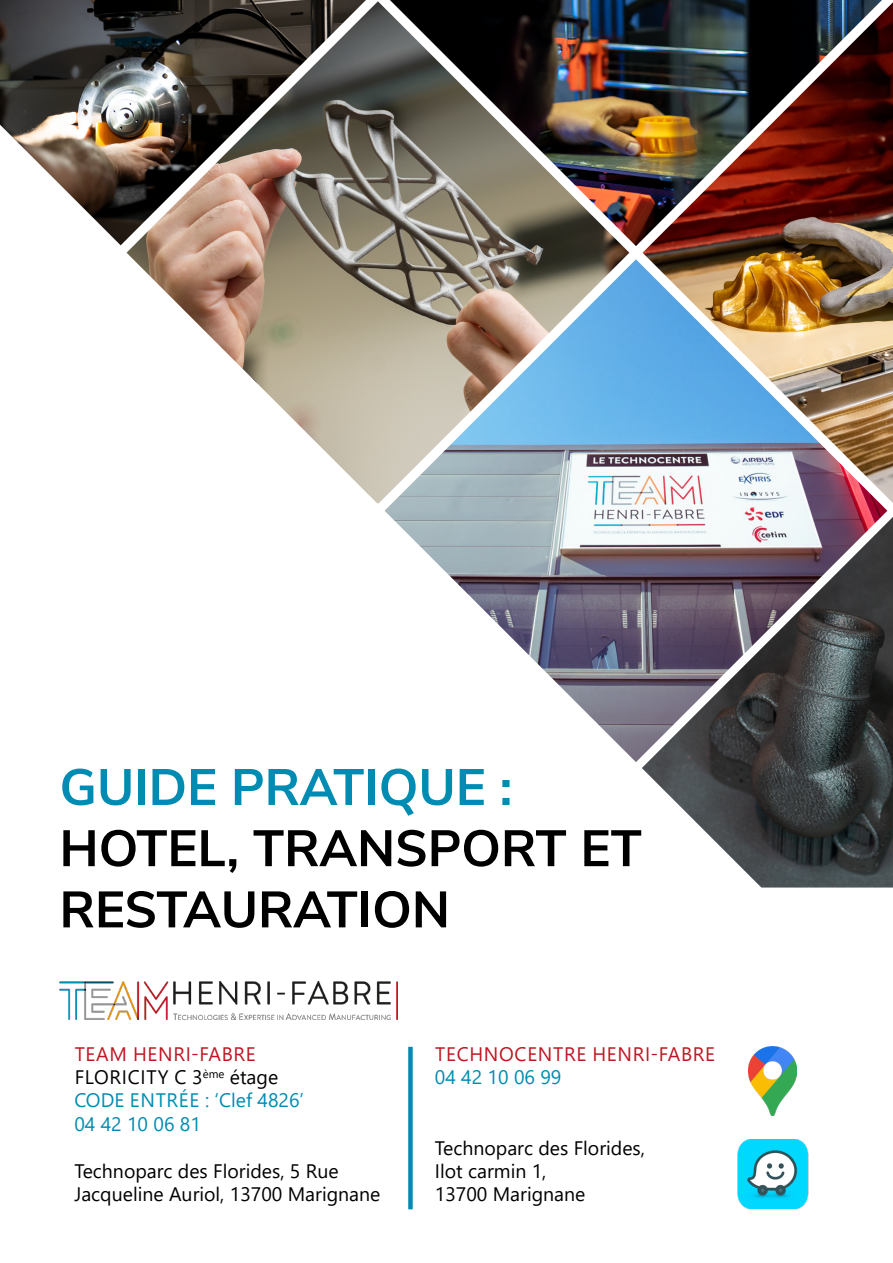
<style>
.page{position:relative;width:893px;height:1263px;background:#fff}
.page>*{position:absolute;margin:0;border:0;box-sizing:border-box;transform-origin:0 0}
.t1{font:700 51px/61.2px "Nunito Sans";color:#000}
.t2{font:700 51px "Nunito Sans";color:#008cb2}
.t3{font:19.5px/23.4px "Segoe UI";color:#000}
.t4{font:19.5px/23.4px "Segoe UI";letter-spacing:.035em;color:#008cb2}
.t5{font:19.5px "Segoe UI";letter-spacing:.035em;color:#be1622}
.t6{font:19.5px "Segoe UI";color:#008cb2}
.s1{color:#be1622}
.s2{color:#000}
</style>
<div class="page">
<img style="left:127px;top:1px;width:502px;height:502px">
<img style="left:385px;top:259px;width:502px;height:503px">
<img style="left:390px;top:0;width:492px;height:246px">
<img style="left:643px;top:2px;width:250px;height:501px">
<img style="left:642px;top:517px;width:251px;height:370px">
<img style="left:0;top:0;width:366px;height:245px">
<div style="left:408px;top:1047px;width:5px;height:162px;background:#008cb2"></div>
<img style="left:737px;top:1139px;width:72px;height:70px">
<img style="left:748px;top:1046px;width:48px;height:69px">
<img style="left:60px;top:981px;width:338px;height:38px">
<h1 class="t2" style="left:60px;top:750px;width:454px">GUIDE PRATIQUE :</h1>
<h1 class="t1" style="left:60px;top:815px;width:584px">HOTEL, TRANSPORT ET<br>RESTAURATION</h1>
<p class="t4" style="left:74px;top:1040px;width:231px"><span class="s1">TEAM HENRI-FABRE<br></span><span class="s2">FLORICITY C 3</span><sup>ème</sup> <span class="s2">étage<br></span>CODE ENTRÉE : ‘Clef 4826’<br>04 42 10 06 81</p>
<p class="t3" style="left:74px;top:1157px;width:307px">Technoparc des Florides, 5 Rue<br>Jacqueline Auriol, 13700 Marignane</p>
<p class="t5" style="left:435px;top:1036px;width:281px">TECHNOCENTRE HENRI-FABRE</p>
<p class="t6" style="left:435px;top:1059px;width:128px">04 42 10 06 99</p>
<p class="t3" style="left:435px;top:1134px;width:212px">Technoparc des Florides,<br>Ilot carmin 1,<br>13700 Marignane</p>
</div>
